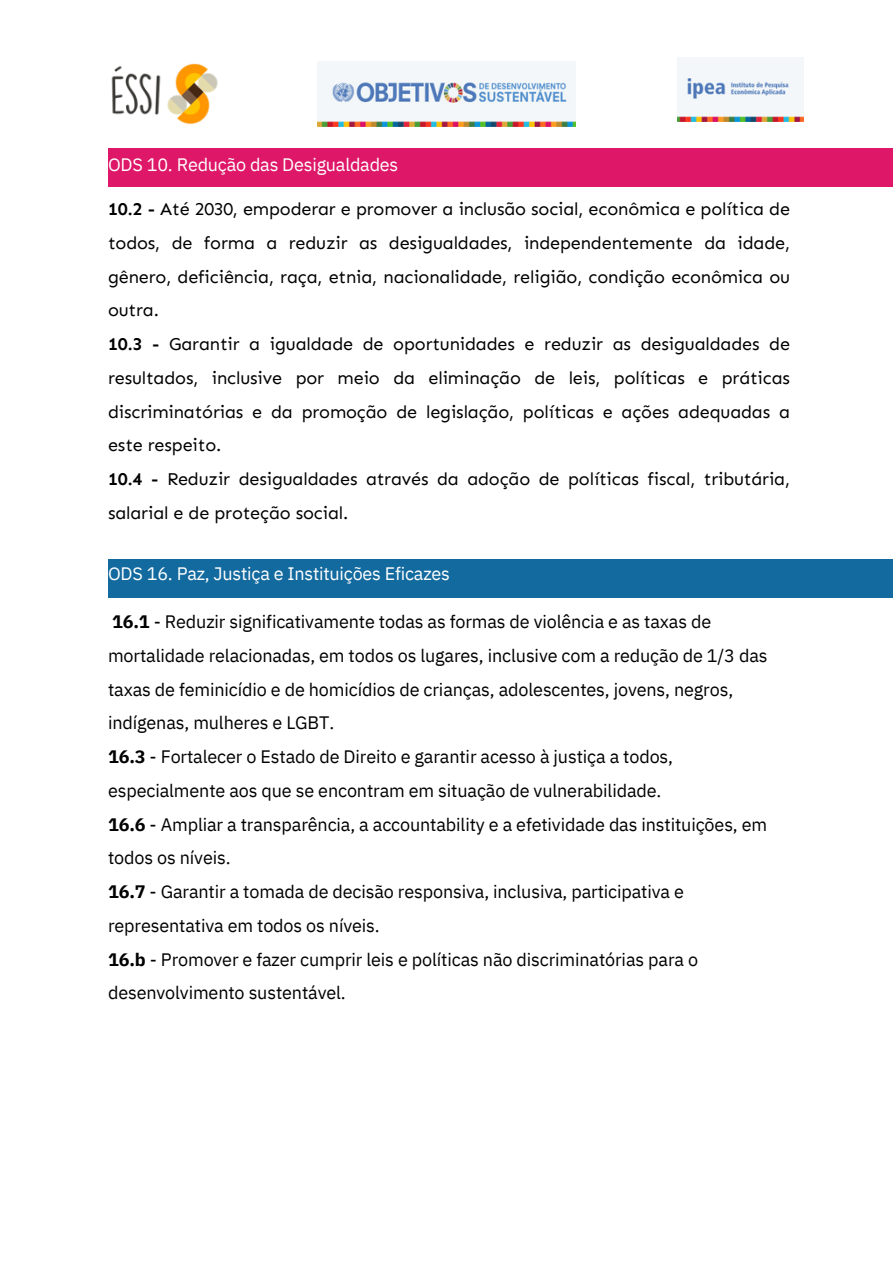
<style>
.page{position:relative;width:893px;height:1264px;background:#fff}
.page>*{position:absolute;margin:0;border:0;box-sizing:border-box;transform-origin:0 0}
.t1{font:18px/33.8px "IBM Plex Sans";letter-spacing:-.01em;color:#000}
.t2{font:18px/33.8px "Sen";letter-spacing:-.01em;color:#000}
.t3{font:18px "IBM Plex Sans";letter-spacing:-.01em;color:#fff}
.s1{font-weight:600}
.s2{font-weight:700}
</style>
<div class="page">
<img style="left:111px;top:63px;width:107px;height:62px">
<div style="left:108px;top:148px;width:784px;height:38px;background:#de1768"></div>
<div style="left:108px;top:559px;width:784px;height:39px;background:#136a9f"></div>
<img style="left:317px;top:62px;width:258px;height:64px">
<img style="left:677px;top:57px;width:126px;height:64px">
<p class="t3" style="left:108px;top:152px;width:292px">ODS 10. Redução das Desigualdades</p>
<p class="t2" style="left:108px;top:192px;width:683px"><span class="s1">10.2 -</span> Até 2030, empoderar e promover a inclusão social, econômica e política de todos, de forma a reduzir as desigualdades, independentemente da idade, gênero, deficiência, raça, etnia, nacionalidade, religião, condição econômica ou outra.<br><span class="s1">10.3 -</span> Garantir a igualdade de oportunidades e reduzir as desigualdades de resultados, inclusive por meio da eliminação de leis, políticas e práticas discriminatórias e da promoção de legislação, políticas e ações adequadas a este respeito.<br><span class="s1">10.4 -</span> Reduzir desigualdades através da adoção de políticas fiscal, tributária, salarial e de proteção social.</p>
<h1 class="t3" style="left:108px;top:562px;width:343px">ODS 16. Paz, Justiça e Instituições Eficazes</h1>
<p class="t1" style="left:108px;top:604px;width:661px"><span class="s2">16.1</span> - Reduzir significativamente todas as formas de violência e as taxas de mortalidade relacionadas, em todos os lugares, inclusive com a redução de 1/3 das taxas de feminicídio e de homicídios de crianças, adolescentes, jovens, negros, indígenas, mulheres e LGBT.<br><span class="s2">16.3</span> - Fortalecer o Estado de Direito e garantir acesso à justiça a todos, especialmente aos que se encontram em situação de vulnerabilidade.<br><span class="s2">16.6</span> - Ampliar a transparência, a accountability e a efetividade das instituições, em todos os níveis.<br><span class="s2">16.7</span> - Garantir a tomada de decisão responsiva, inclusiva, participativa e representativa em todos os níveis.<br><span class="s2">16.b</span> - Promover e fazer cumprir leis e políticas não discriminatórias para o desenvolvimento sustentável.</p>
</div>
